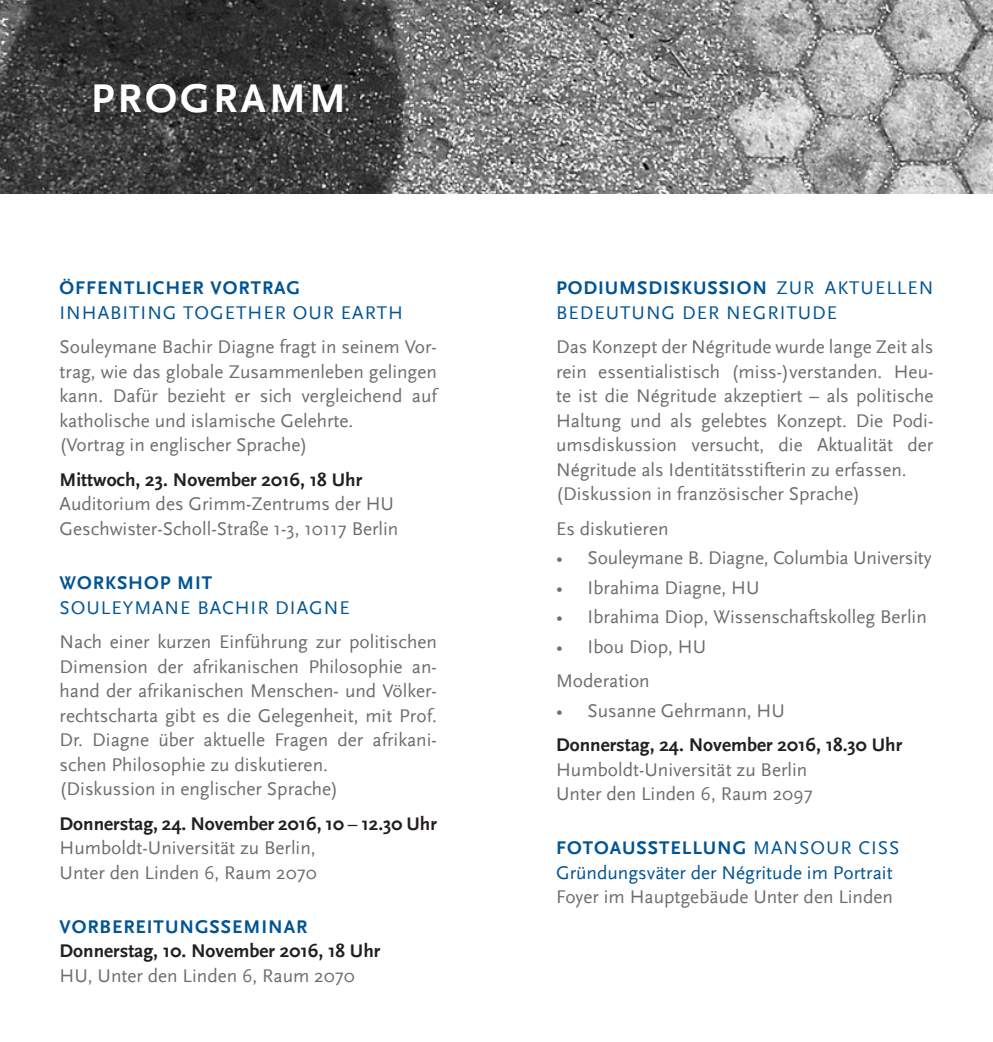
<style>
.page{position:relative;width:993px;height:1042px;background:#fff}
.page>*{position:absolute;margin:0;border:0;box-sizing:border-box;transform-origin:0 0}
.t1{font:700 42px "HU Scala Sans";letter-spacing:.075em;color:#fff}
.Absatzformat_1{font:19.25px/24.5px "HU Scala Sans";color:#6c6d70;text-align:justify}
.Absatzformat_1-2{font:700 19.25px "HU Scala Sans";color:#231f20}
.Absatzformat_1-3{font:19.25px/24.5px "HU Scala Sans";letter-spacing:.05em;color:#005495}
.Absatzformat_1-4{font:700 19.25px "HU Scala Sans";letter-spacing:.05em;color:#005495}
.Absatzformat_1-5{font:19.25px "HU Scala Sans";color:#005495}
.s1{font-weight:700}
.s2{font-weight:400}
</style>
<div class="page">
<img style="left:0;top:0;width:992px;height:193px">
<p class="t1" style="left:91px;top:75px;width:256px">PROGRAMM</p>
<p class="Absatzformat_1-3" style="left:60px;top:276px;width:345px"><span class="s1">ÖFFENTLICHER VORTRAG<br></span>INHABITING TOGETHER OUR EARTH</p>
<p class="Absatzformat_1" style="left:60px;top:335px;width:379px">Souleymane Bachir Diagne fragt in seinem Vor&shy;trag, wie das globale Zusammenleben gelingen kann. Dafür bezieht er sich vergleichend auf katholische und islamische Gelehrte.</p>
<p class="Absatzformat_1" style="left:60px;top:433px;width:249px">(Vortrag in englischer Sprache)</p>
<p class="Absatzformat_1-2" style="left:60px;top:469px;width:304px">Mittwoch, 23. November 2016, 18 Uhr</p>
<p class="Absatzformat_1" style="left:60px;top:492px;width:336px">Auditorium des Grimm-Zentrums der HU</p>
<p class="Absatzformat_1" style="left:60px;top:517px;width:340px">Geschwister-Scholl-Straße 1-3, 10117 Berlin</p>
<p class="Absatzformat_1-3" style="left:60px;top:571px;width:291px"><span class="s1">WORKSHOP MIT<br></span>SOULEYMANE BACHIR DIAGNE</p>
<p class="Absatzformat_1" style="left:60px;top:630px;width:379px">Nach einer kurzen Einführung zur politischen Dimension der afrikanischen Philosophie an&shy;hand der afrikanischen Menschen- und Völker&shy;rechtscharta gibt es die Gelegenheit, mit Prof.<br>Dr. Diagne über aktuelle Fragen der afrikani&shy;schen Philosophie zu diskutieren.</p>
<p class="Absatzformat_1" style="left:60px;top:777px;width:280px">(Diskussion in englischer Sprache)</p>
<p class="Absatzformat_1-2" style="left:60px;top:812px;width:379px">Donnerstag, 24. November 2016, 10 <span class="s2">–</span> 12.30 Uhr</p>
<p class="Absatzformat_1" style="left:60px;top:836px;width:257px">Humboldt-Universität zu Berlin,</p>
<p class="Absatzformat_1" style="left:60px;top:860px;width:258px">Unter den Linden 6, Raum 2070</p>
<p class="Absatzformat_1-4" style="left:60px;top:916px;width:249px">VORBEREITUNGSSEMINAR</p>
<p class="Absatzformat_1-2" style="left:60px;top:940px;width:322px">Donnerstag, 10. November 2016, 18 Uhr</p>
<p class="Absatzformat_1" style="left:60px;top:963px;width:296px">HU, Unter den Linden 6, Raum 2070</p>
<p class="Absatzformat_1-3" style="left:556px;top:276px;width:379px"><span class="s1">PODIUMSDISKUSSION</span> ZUR AKTUELLEN<br>BEDEUTUNG DER NEGRITUDE</p>
<p class="Absatzformat_1" style="left:556px;top:335px;width:379px">Das Konzept der Négritude wurde lange Zeit als rein essentialistisch (miss-)verstanden. Heu&shy;te ist die Négritude akzeptiert – als politische Haltung und als gelebtes Konzept. Die Podi&shy;umsdiskussion versucht, die Aktualität der Négritude als Identitätsstifterin zu erfassen.</p>
<p class="Absatzformat_1" style="left:556px;top:482px;width:305px">(Diskussion in französischer Sprache)</p>
<p class="Absatzformat_1" style="left:556px;top:517px;width:114px">Es diskutieren</p>
<p class="Absatzformat_1" style="left:556px;top:546px;width:377px">• Souleymane B. Diagne, Columbia University</p>
<p class="Absatzformat_1" style="left:556px;top:576px;width:205px">• Ibrahima Diagne, HU</p>
<p class="Absatzformat_1" style="left:556px;top:605px;width:372px">• Ibrahima Diop, Wissenschaftskolleg Berlin</p>
<p class="Absatzformat_1" style="left:556px;top:634px;width:152px">• Ibou Diop, HU</p>
<p class="Absatzformat_1" style="left:556px;top:669px;width:95px">Moderation</p>
<p class="Absatzformat_1" style="left:556px;top:698px;width:230px">• Susanne Gehrmann, HU</p>
<p class="Absatzformat_1-2" style="left:556px;top:734px;width:347px">Donnerstag, 24. November 2016, 18.30 Uhr</p>
<p class="Absatzformat_1" style="left:556px;top:757px;width:253px">Humboldt-Universität zu Berlin</p>
<p class="Absatzformat_1" style="left:556px;top:782px;width:258px">Unter den Linden 6, Raum 2097</p>
<p class="Absatzformat_1-4" style="left:556px;top:837px;width:345px">FOTOAUSSTELLUNG <span class="s2">MANSOUR CISS</span></p>
<p class="Absatzformat_1-5" style="left:556px;top:862px;width:338px">Gründungsväter der Négritude im Portrait</p>
<p class="Absatzformat_1" style="left:556px;top:885px;width:338px">Foyer im Hauptgebäude Unter den Linden</p>
</div>
